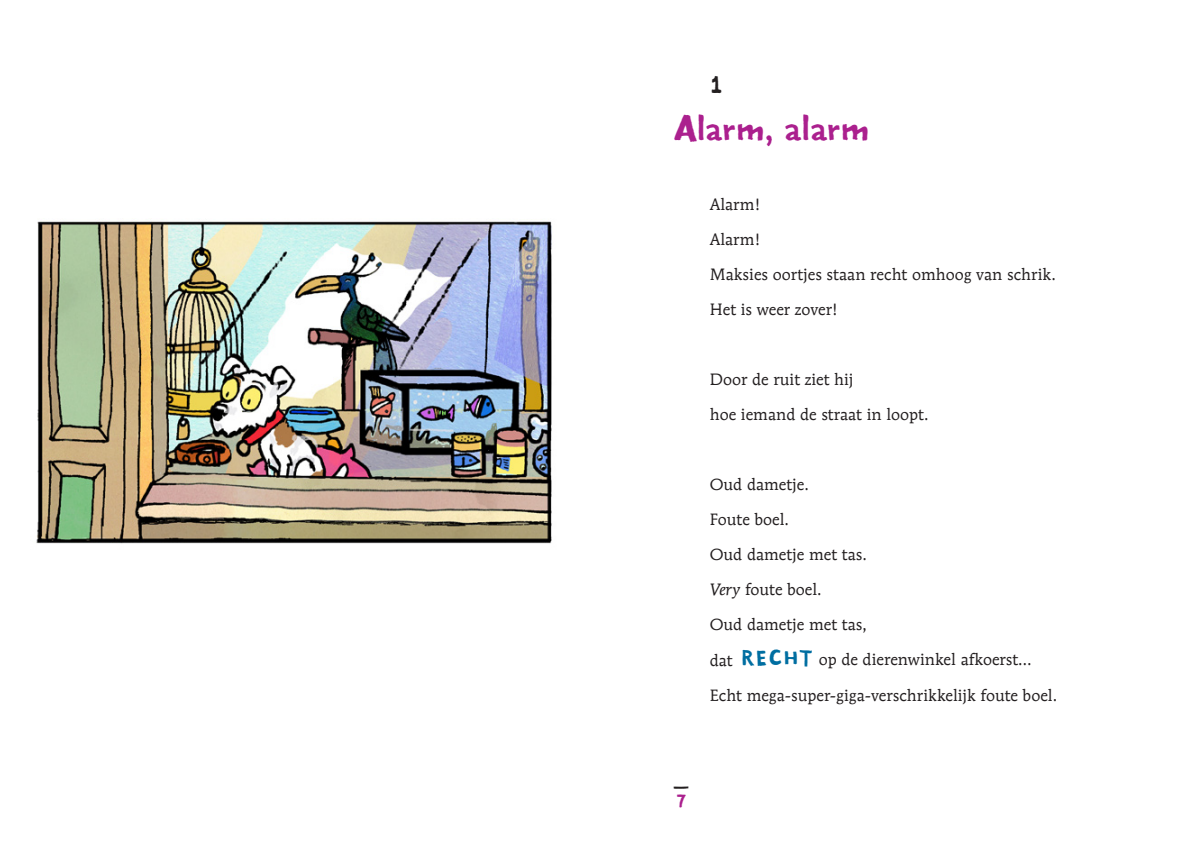
<style>
.page{position:relative;width:1191px;height:851px;background:#fff}
.page>*{position:absolute;margin:0;border:0;box-sizing:border-box;transform-origin:0 0}
.t1{font:37.5px "Handy Sans";color:#ab208e}
.t2{font:25px "Handy Sans";color:#231f20}
.t3{font:18.75px "Handy Sans";color:#ab208e}
.t4{font:18.75px "Handy Sans";color:#231f20;scale:1.5 1}
.t5{font:16.25px/35px "Mendoza Roman";color:#231f20}
.s1{font-family:"Mendoza Roman Book Italic Os F"}
.s2{font-family:"Handy Sans";font-size:23.75px;color:#006ea1}
</style>
<div class="page">
<img style="left:36px;top:220px;width:516px;height:324px">
<h2 class="t2" style="left:710px;top:69px;width:15px">1</h2>
<h1 class="t1" style="left:674px;top:104px;width:197px">Alarm, alarm</h1>
<p class="t5" style="left:710px;top:187px;width:347px">Alarm!<br>Alarm!<br>Maksies oortjes staan recht omhoog van schrik.<br>Het is weer zover!</p>
<p class="t5" style="left:710px;top:362px;width:220px">Door de ruit ziet hij<br>hoe iemand de straat in loopt.</p>
<p class="t5" style="left:710px;top:467px;width:349px">Oud dametje.<br>Foute boel.<br>Oud dametje met tas.<br><span class="s1">Very</span> foute boel.<br>Oud dametje met tas,<br>dat <span class="s2">RECHT</span> op de dierenwinkel afkoerst…<br>Echt mega-super-giga-verschrikkelijk foute boel.</p>
<p class="t4" style="left:675px;top:766px;width:10px">_</p>
<p class="t3" style="left:676px;top:789px;width:11px">7</p>
</div>
